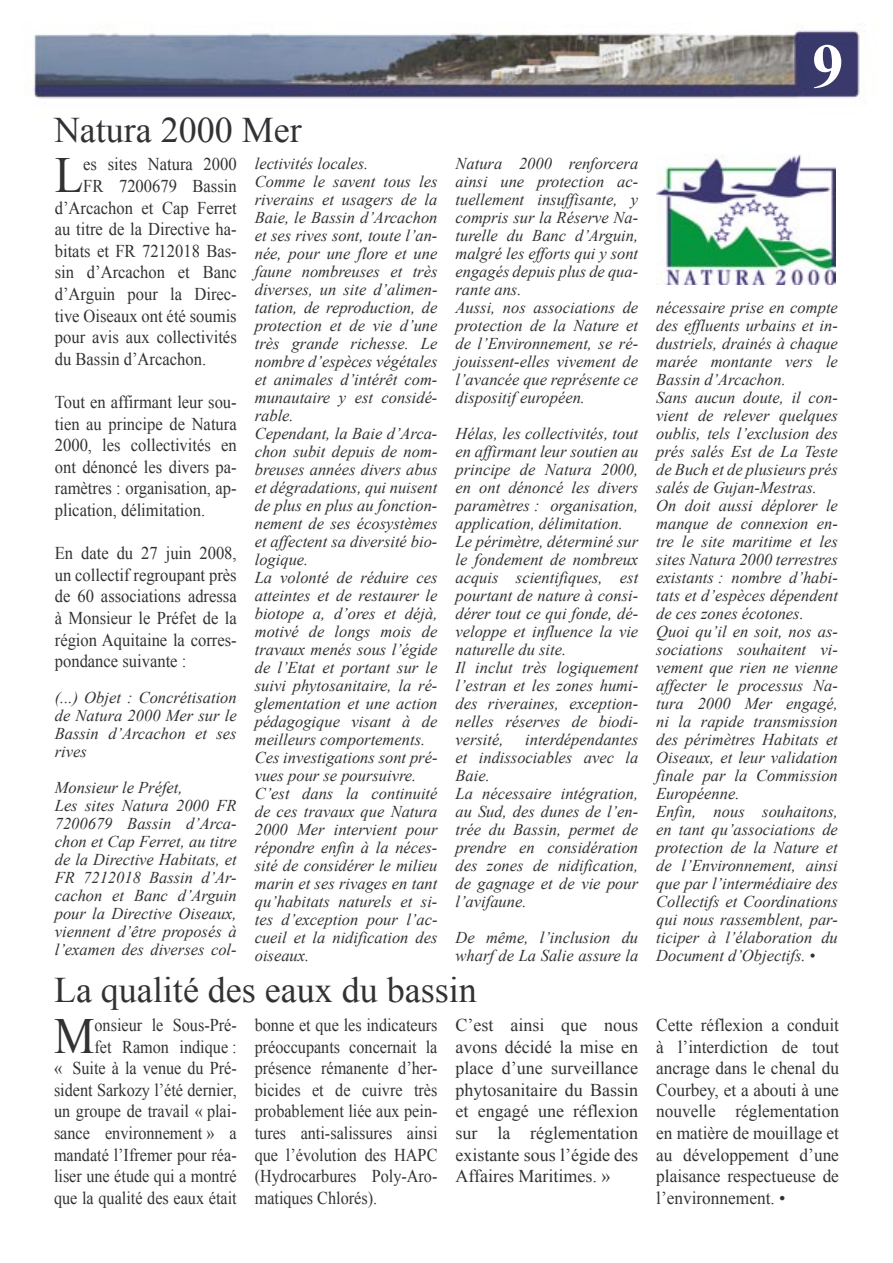
<style>
.page{position:relative;width:893px;height:1263px;background:#fff}
.page>*{position:absolute;margin:0;border:0;box-sizing:border-box;transform-origin:0 0}
.t1{font:700 63px "Times New Roman";color:#fff}
.t2{font:50.55px "Times New Roman";color:#323235;scale:.92 1}
.t3{font:50.55px "Times New Roman";color:#323235;scale:.9 1}
.t4{font:36px "Times New Roman";color:#323235}
.t5{font:18px/21.6px "Times New Roman";color:#323235;text-align:justify;scale:.92 1}
.t6{font:18px/21.6px "Times New Roman";color:#323235;text-align:right;scale:.9 1}
.t7{font:18px/21.6px "Times New Roman";color:#323235;text-align:justify;scale:.96 1}
.t8{font:18px/21.6px "Times New Roman";color:#323235;text-align:justify}
.t9{font:italic 16.5px/18px "Times New Roman";color:#323235}
.s1{font-style:normal}
</style>
<div class="page">
<img style="left:33px;top:23px;width:832px;height:262px">
<img style="left:656px;top:154px;width:179px;height:130px">
<h3 class="t4" style="left:54px;top:106px;width:249px">Natura 2000 Mer</h3>
<h2 class="t2" style="left:55px;top:141px;width:32px">L</h2>
<p class="t5" style="left:83px;top:153px;width:168px">es sites Natura 2000</p>
<p class="t9" style="left:255px;top:154px;width:184px">lectivités locales.<br>Comme le savent tous les riverains et usagers de la<br>Baie, le Bassin d’Arcachon et ses rives sont, toute l’an&shy;née, pour une flore et une faune nombreuses et très diverses, un site d’alimen&shy;tation, de reproduction, de protection et de vie d’une très grande richesse. Le nombre d’espèces végétales et animales d’intérêt com&shy;munautaire y est considé&shy;rable.<br>Cependant, la Baie d’Arca&shy;chon subit depuis de nom&shy;breuses années divers abus et dégradations, qui nuisent de plus en plus au fonction&shy;nement de ses écosystèmes et affectent sa diversité bio&shy;logique.<br>La volonté de réduire ces atteintes et de restaurer le biotope a, d’ores et déjà, motivé de longs mois de travaux menés sous l’égide de l’Etat et portant sur le suivi phytosanitaire, la ré&shy;glementation et une action pédagogique visant à de meilleurs comportements.<br>Ces investigations sont pré&shy;vues pour se poursuivre.<br>C’est dans la continuité de ces travaux que Natura<br>2000 Mer intervient pour répondre enfin à la néces&shy;sité de considérer le milieu marin et ses rivages en tant qu’habitats naturels et si&shy;tes d’exception pour l’ac&shy;cueil et la nidification des oiseaux.</p>
<p class="t9" style="left:455px;top:154px;width:184px">Natura 2000 renforcera ainsi une protection ac&shy;tuellement insuffisante, y compris sur la Réserve Na&shy;turelle du Banc d’Arguin, malgré les efforts qui y sont engagés depuis plus de qua&shy;rante ans.<br>Aussi, nos associations de protection de la Nature et de l’Environnement, se ré&shy;jouissent-elles vivement de l’avancée que représente ce dispositif européen.</p>
<p class="t5" style="left:83px;top:175px;width:168px">FR 7200679 Bassin</p>
<p class="t5" style="left:55px;top:196px;width:199px">d’Arcachon et Cap Ferret</p>
<p class="t5" style="left:55px;top:218px;width:199px">au titre de la Directive ha-</p>
<p class="t5" style="left:55px;top:240px;width:199px">bitats et FR 7212018 Bas-</p>
<p class="t5" style="left:55px;top:261px;width:199px">sin d’Arcachon et Banc</p>
<p class="t5" style="left:55px;top:283px;width:199px">d’Arguin pour la Direc-</p>
<p class="t5" style="left:55px;top:304px;width:199px">tive Oiseaux ont été soumis</p>
<p class="t5" style="left:55px;top:326px;width:199px">pour avis aux collectivités</p>
<p class="t5" style="left:55px;top:348px;width:166px">du Bassin d’Arcachon.</p>
<p class="t5" style="left:55px;top:391px;width:199px">Tout en affirmant leur sou&shy;tien au principe de Natura 2000, les collectivités en ont dénoncé les divers pa&shy;ramètres : organisation, ap&shy;plication, délimitation.</p>
<p class="t5" style="left:55px;top:542px;width:199px">En date du 27 juin 2008, un collectif regroupant près de 60 associations adressa à Monsieur le Préfet de la région Aquitaine la corres&shy;pondance suivante :</p>
<p class="t9" style="left:55px;top:688px;width:183px;text-align:justify">(...) Objet : Concrétisation de Natura 2000 Mer sur le Bassin d’Arcachon et ses rives</p>
<p class="t9" style="left:55px;top:778px;width:183px">Monsieur le Préfet,<br>Les sites Natura 2000 FR<br>7200679 Bassin d’Arca&shy;chon et Cap Ferret, au titre de la Directive Habitats, et<br>FR 7212018 Bassin d’Ar&shy;cachon et Banc d’Arguin pour la Directive Oiseaux, viennent d’être proposés à l’examen des diverses col-</p>
<p class="t9" style="left:455px;top:424px;width:184px">Hélas, les collectivités, tout en affirmant leur soutien au principe de Natura 2000, en ont dénoncé les divers paramètres : organisation, application, délimitation.<br>Le périmètre, déterminé sur le fondement de nombreux acquis scientifiques, est pourtant de nature à consi&shy;dérer tout ce qui fonde, dé&shy;veloppe et influence la vie naturelle du site.<br>Il inclut très logiquement l’estran et les zones humi&shy;des riveraines, exception&shy;nelles réserves de biodi&shy;versité,</p>
<p class="t9" style="left:455px;top:730px;width:184px;text-indent:70px">interdépendantes et indissociables avec la<br>Baie.<br>La nécessaire intégration, au Sud, des dunes de l’en&shy;trée du Bassin, permet de prendre en considération des zones de nidification, de gagnage et de vie pour l’avifaune.</p>
<p class="t9" style="left:455px;top:928px;width:184px">De même, l’inclusion du wharf de La Salie assure la</p>
<h1 class="t1" style="left:812px;top:23px;width:33px">9</h1>
<p class="t9" style="left:656px;top:298px;width:183px">nécessaire prise en compte des effluents urbains et in&shy;dustriels, drainés à chaque marée montante vers le<br>Bassin d’Arcachon.<br>Sans aucun doute, il con&shy;vient de relever quelques oublis, tels l’exclusion des prés salés Est de La Teste de Buch et de plusieurs prés salés de Gujan-Mestras.<br>On doit aussi déplorer le manque de connexion en&shy;tre le site maritime et les sites Natura 2000 terrestres existants : nombre d’habi&shy;tats et d’espèces dépendent de ces zones écotones.<br>Quoi qu’il en soit, nos as&shy;sociations souhaitent vi&shy;vement que rien ne vienne affecter le processus Na&shy;tura 2000 Mer engagé, ni la rapide transmission des périmètres Habitats et<br>Oiseaux, et leur validation finale par la Commission<br>Européenne.<br>Enfin, nous souhaitons, en tant qu’associations de protection de la Nature et de l’Environnement, ainsi que par l’intermédiaire des<br>Collectifs et Coordinations qui nous rassemblent, par&shy;ticiper à l’élaboration du<br>Document d’Objectifs. <span class="s1">•</span></p>
<h3 class="t4" style="left:54px;top:966px;width:424px">La qualité des eaux du bassin</h3>
<h2 class="t3" style="left:54px;top:1002px;width:47px">M</h2>
<p class="t6" style="left:54px;top:1014px;width:205px">onsieur le Sous-Pré-<br>fet Ramon indique :<br>« Suite à la venue du Pré&shy;sident Sarkozy l’été dernier, un groupe de travail « plai&shy;sance environnement » a mandaté l’Ifremer pour réa&shy;liser une étude qui a montré que la qualité des eaux était</p>
<p class="t6" style="left:255px;top:1014px;width:205px;text-align:justify">bonne et que les indicateurs préoccupants concernait la présence rémanente d’her&shy;bicides et de cuivre très probablement liée aux pein&shy;tures anti-salissures ainsi que l’évolution des HAPC (Hydrocarbures Poly-Aro&shy;matiques Chlorés).</p>
<p class="t8" style="left:455px;top:1014px;width:184px">C’est ainsi que nous avons décidé la mise en place d’une surveillance phytosanitaire du Bassin et engagé une réflexion sur la réglementation existante sous l’égide des Affaires Maritimes. »</p>
<p class="t7" style="left:656px;top:1014px;width:192px">Cette réflexion a conduit à l’interdiction de tout ancrage dans le chenal du Courbey, et a abouti à une nouvelle réglementation en matière de mouillage et au développement d’une plaisance respectueuse de l’environnement. •</p>
</div>
